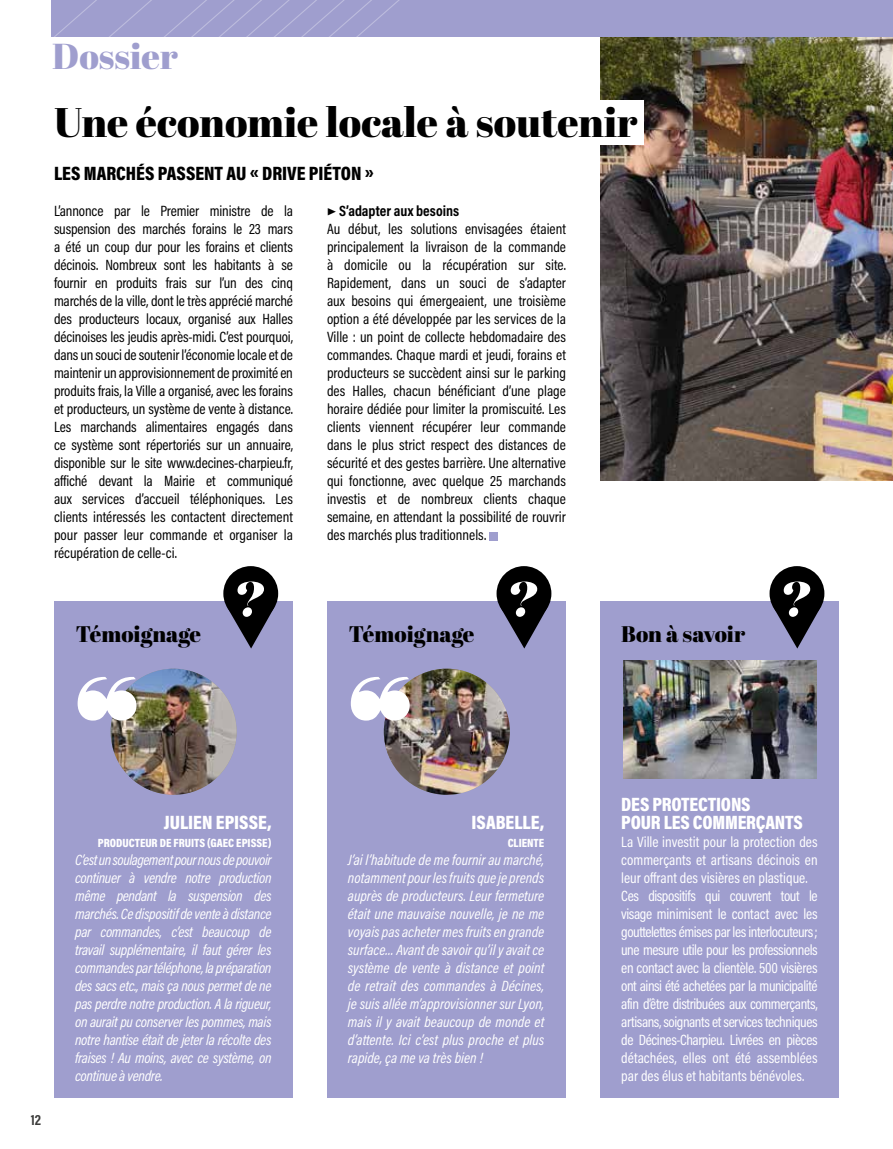
<style>
.page{position:relative;width:893px;height:1149px;background:#fff}
.page>*{position:absolute;margin:0;border:0;box-sizing:border-box;transform-origin:0 0}
.t1{font:41.25px "Abril Fatface";color:#000}
.t2{font:36px "Abril Fatface";color:#9f9ece}
.t3{font:22.5px "Abril Fatface";color:#000}
.t4{font:900 19.5px/18px "Acumin Pro Cond";letter-spacing:-.005em;color:#fff}
.t5{font:900 19.5px "Acumin Pro Cond";color:#000}
.t6{font:15px/18px "Acumin Pro Cond";color:#000;text-align:justify}
.t7{font:italic 15px/18px "Acumin Pro Cond";letter-spacing:-.01em;color:#fff;text-align:justify}
.t8{font:15px/18px "Acumin Pro Cond";letter-spacing:-.02em;color:#fff}
.t9{font:700 15px "Acumin Pro Cond";color:#000}
.t10{font:700 15px "Acumin Pro Cond";color:#3c3c3b}
.t11{font:900 12px "Acumin Pro Cond";color:#fff}
</style>
<div class="page">
<img style="left:600px;top:36px;width:293px;height:444px">
<div style="left:585px;top:100px;width:59px;height:45px;background:#fff"></div>
<div style="left:51px;top:0;width:842px;height:36px;background:#9f9ece"></div>
<svg style="left:55px;top:0;width:344px;height:36px"></svg>
<div style="left:489px;top:531px;width:9px;height:9px;background:#9f9ece"></div>
<div style="left:54px;top:601px;width:239px;height:495px;background:#9f9ece"></div>
<div style="left:327px;top:601px;width:239px;height:495px;background:#9f9ece"></div>
<div style="left:600px;top:601px;width:239px;height:495px;background:#9f9ece"></div>
<div style="left:223px;top:566px;width:55px;height:54px;background:#000;border-radius:50%"></div>
<svg style="left:227px;top:581px;width:47px;height:67px"></svg>
<div style="left:497px;top:566px;width:54px;height:54px;background:#000;border-radius:50%"></div>
<svg style="left:500px;top:581px;width:48px;height:67px"></svg>
<div style="left:769px;top:566px;width:55px;height:54px;background:#000;border-radius:50%"></div>
<svg style="left:773px;top:581px;width:48px;height:67px"></svg>
<img style="left:111px;top:668px;width:126px;height:126px;border-radius:63px">
<img style="left:384px;top:668px;width:126px;height:126px;border-radius:63px">
<svg style="left:78px;top:677px;width:59px;height:43px"></svg>
<svg style="left:351px;top:677px;width:59px;height:43px"></svg>
<img style="left:623px;top:660px;width:193px;height:118px">
<h2 class="t2" style="left:52px;top:31px;width:127px">Dossier</h2>
<h1 class="t1" style="left:54px;top:93px;width:585px">Une économie locale à soutenir</h1>
<h3 class="t5" style="left:54px;top:161px;width:322px">LES MARCHÉS PASSENT AU « DRIVE PIÉTON »</h3>
<p class="t6" style="left:54px;top:202px;width:240px">L’annonce par le Premier ministre de la suspension des marchés forains le 23 mars a été un coup dur pour les forains et clients décinois. Nombreux sont les habitants à se fournir en produits frais sur l’un des cinq marchés de la ville, dont le très apprécié marché des producteurs locaux, organisé aux Halles décinoises les jeudis après-midi. C’est pourquoi, dans un souci de soutenir l’économie locale et de maintenir un approvisionnement de proximité en produits frais, la Ville a organisé, avec les forains et producteurs, un système de vente à distance.<br>Les marchands alimentaires engagés dans ce système sont répertoriés sur un annuaire, disponible sur le site www.decines-charpieu.fr, affiché devant la Mairie et communiqué aux services d’accueil téléphoniques. Les clients intéressés les contactent directement pour passer leur commande et organiser la récupération de celle-ci.</p>
<p class="t9" style="left:327px;top:201px;width:134px">▶ S’adapter aux besoins</p>
<p class="t6" style="left:327px;top:220px;width:240px">Au début, les solutions envisagées étaient principalement la livraison de la commande à domicile ou la récupération sur site.<br>Rapidement, dans un souci de s’adapter aux besoins qui émergeaient, une troisième option a été développée par les services de la Ville : un point de collecte hebdomadaire des commandes. Chaque mardi et jeudi, forains et producteurs se succèdent ainsi sur le parking des Halles, chacun bénéficiant d’une plage horaire dédiée pour limiter la promiscuité. Les clients viennent récupérer leur commande dans le plus strict respect des distances de sécurité et des gestes barrière. Une alternative qui fonctionne, avec quelque 25 marchands investis et de nombreux clients chaque semaine, en attendant la possibilité de rouvrir des marchés plus traditionnels.</p>
<h3 class="t3" style="left:76px;top:618px;width:127px">Témoignage</h3>
<h3 class="t3" style="left:349px;top:618px;width:127px">Témoignage</h3>
<h3 class="t3" style="left:621px;top:618px;width:125px">Bon à savoir</h3>
<p class="t10" style="left:31px;top:1109px;width:12px">12</p>
<h3 class="t4" style="left:164px;top:812px;width:109px">JULIEN EPISSE,</h3>
<p class="t11" style="left:98px;top:834px;width:175px">PRODUCTEUR DE FRUITS (GAEC EPISSE)</p>
<p class="t7" style="left:75px;top:850px;width:198px">C’est un soulagement pour nous de pouvoir continuer à vendre notre production même pendant la suspension des marchés. Ce dispositif de vente à distance par commandes, c’est beaucoup de travail supplémentaire, il faut gérer les commandes par téléphone, la préparation des sacs etc., mais ça nous permet de ne pas perdre notre production. A la rigueur, on aurait pu conserver les pommes, mais notre hantise était de jeter la récolte des fraises ! Au moins, avec ce système, on continue à vendre.</p>
<h3 class="t4" style="left:472px;top:812px;width:74px">ISABELLE,</h3>
<p class="t11" style="left:508px;top:834px;width:38px">CLIENTE</p>
<p class="t7" style="left:348px;top:850px;width:198px">J’ai l’habitude de me fournir au marché, notamment pour les fruits que je prends auprès de producteurs. Leur fermeture était une mauvaise nouvelle, je ne me voyais pas acheter mes fruits en grande surface… Avant de savoir qu’il y avait ce système de vente à distance et point de retrait des commandes à Décines, je suis allée m’approvisionner sur Lyon, mais il y avait beaucoup de monde et d’attente. Ici c’est plus proche et plus rapide, ça me va très bien !</p>
<h3 class="t4" style="left:621px;top:794px;width:183px">DES PROTECTIONS<br>POUR LES COMMERÇANTS</h3>
<p class="t8" style="left:621px;top:832px;width:198px">La Ville investit pour la protection des commerçants et artisans décinois en leur offrant des visières en plastique.<br>Ces dispositifs qui couvrent tout le visage minimisent le contact avec les gouttelettes émises par les interlocuteurs; une mesure utile pour les professionnels en contact avec la clientèle. 500 visières ont ainsi été achetées par la municipalité afin d’être distribuées aux commerçants, artisans, soignants et services techniques de Décines-Charpieu. Livrées en pièces détachées, elles ont été assemblées par des élus et habitants bénévoles.</p>
</div>
